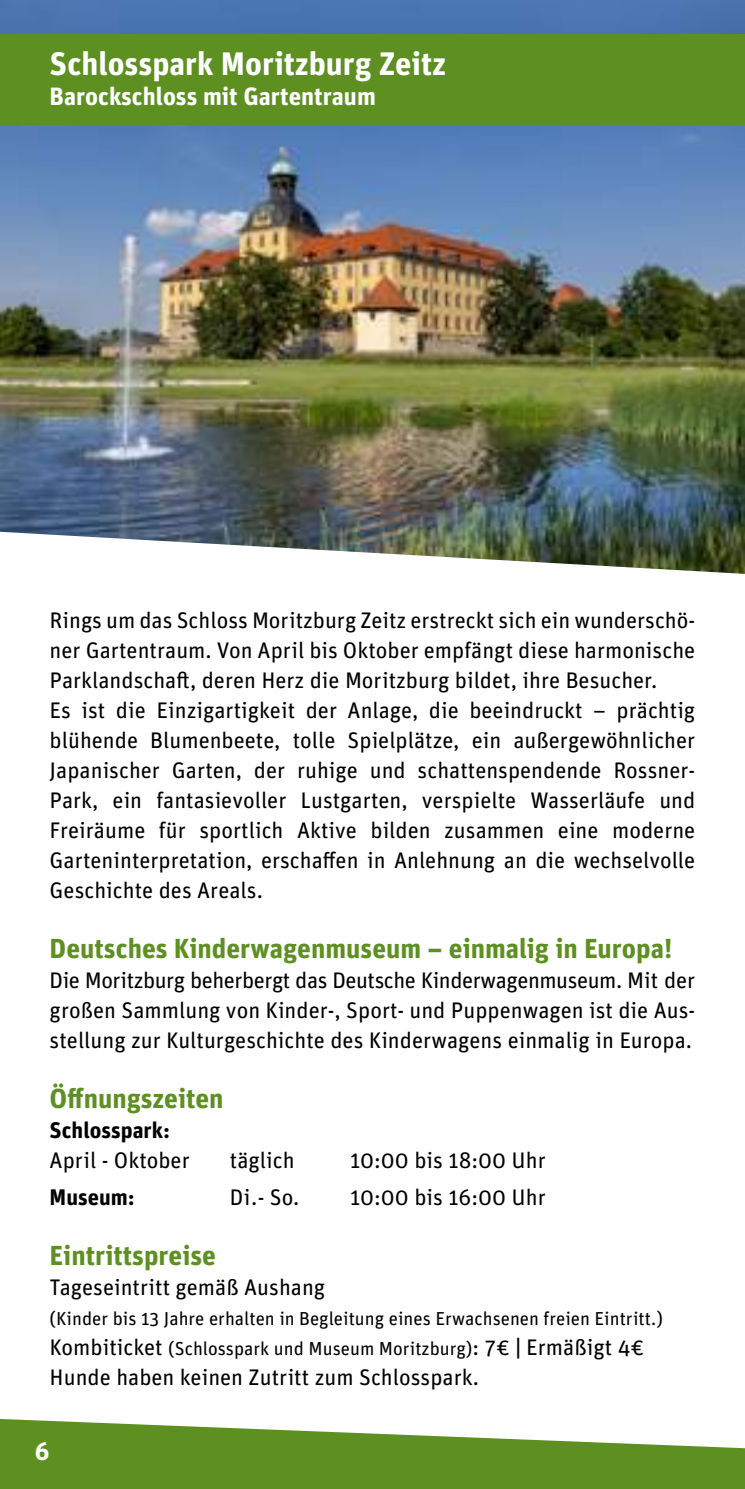
<style>
.page{position:relative;width:745px;height:1489px;background:#fff}
.page>*{position:absolute;margin:0;border:0;box-sizing:border-box;transform-origin:0 0}
.t1{font:700 32.5px "Unit Pro";color:#fff}
.t2{font:700 27.5px "Unit Pro";color:#5d9021}
.t3{font:700 25px "Unit Pro";color:#fff}
.t4{font:22.5px/30px "Unit Pro";color:#000}
.t5{font:700 22.5px "Unit Pro";color:#000}
.t6{font:18.75px/30px "Unit Pro";color:#000}
.s1{font-size:22.5px}
.s2{font-weight:700;font-size:22.5px}
</style>
<div class="page">
<svg style="left:744px;top:1448px;width:1px;height:40px"></svg>
<svg style="left:0;top:1419px;width:744px;height:69px;fill:#5d9021"></svg>
<img style="left:0;top:125px;width:744px;height:406px">
<img style="left:0;top:531px;width:744px;height:43px">
<div style="left:0;top:0;width:744px;height:34px;background:#4a74b1"></div>
<div style="left:0;top:34px;width:744px;height:91px;background:#5d9021"></div>
<h1 class="t1" style="left:50px;top:40px;width:397px">Schlosspark Moritzburg Zeitz</h1>
<p class="t3" style="left:50px;top:78px;width:327px">Barockschloss mit Gartentraum</p>
<p class="t4" style="left:50px;top:603px;width:646px">Rings um das Schloss Moritzburg Zeitz erstreckt sich ein wunderschö&shy;ner Gartentraum. Von April bis Oktober empfängt diese harmonische Parklandschaft, deren Herz die Moritzburg bildet, ihre Besucher.<br>Es ist die Einzigartigkeit der Anlage, die beeindruckt – prächtig blühende Blumenbeete, tolle Spielplätze, ein außergewöhnlicher Japanischer Garten, der ruhige und schattenspendende Rossner-Park, ein fantasievoller Lustgarten, verspielte Wasserläufe und Freiräume für sportlich Aktive bilden zusammen eine moderne Garteninterpretation, erschaffen in Anlehnung an die wechselvolle Geschichte des Areals.</p>
<p class="t2" style="left:50px;top:928px;width:623px">Deutsches Kinderwagenmuseum – einmalig in Europa!</p>
<p class="t4" style="left:50px;top:963px;width:646px;text-align:justify">Die Moritzburg beherbergt das Deutsche Kinderwagenmuseum. Mit der großen Sammlung von Kinder-, Sport- und Puppenwagen ist die Aus&shy;stellung zur Kulturgeschichte des Kinderwagens einmalig in Europa.</p>
<p class="t2" style="left:50px;top:1078px;width:175px">Öffnungszeiten</p>
<p class="t5" style="left:50px;top:1113px;width:122px">Schlosspark:</p>
<p class="t4" style="left:50px;top:1143px;width:141px">April - Oktober</p>
<p class="t4" style="left:230px;top:1143px;width:66px">täglich</p>
<p class="t4" style="left:350px;top:1143px;width:197px">10:00 bis 18:00 Uhr</p>
<p class="t5" style="left:50px;top:1180px;width:87px">Museum:</p>
<p class="t4" style="left:230px;top:1180px;width:71px">Di.- So.</p>
<p class="t4" style="left:350px;top:1180px;width:197px">10:00 bis 16:00 Uhr</p>
<p class="t2" style="left:50px;top:1235px;width:168px">Eintrittspreise</p>
<p class="t4" style="left:50px;top:1270px;width:277px">Tageseintritt gemäß Aushang</p>
<p class="t6" style="left:50px;top:1302px;width:614px">(Kinder bis 13 Jahre erhalten in Begleitung eines Erwachsenen freien Eintritt.)<br><span class="s1">Kombiticket</span> (Schlosspark und Museum Moritzburg)<span class="s1">: 7€</span> <span class="s2">|</span> <span class="s1">Ermäßigt 4€</span></p>
<p class="t4" style="left:50px;top:1360px;width:430px">Hunde haben keinen Zutritt zum Schlosspark.</p>
<p class="t3" style="left:35px;top:1433px;width:16px">6</p>
</div>
